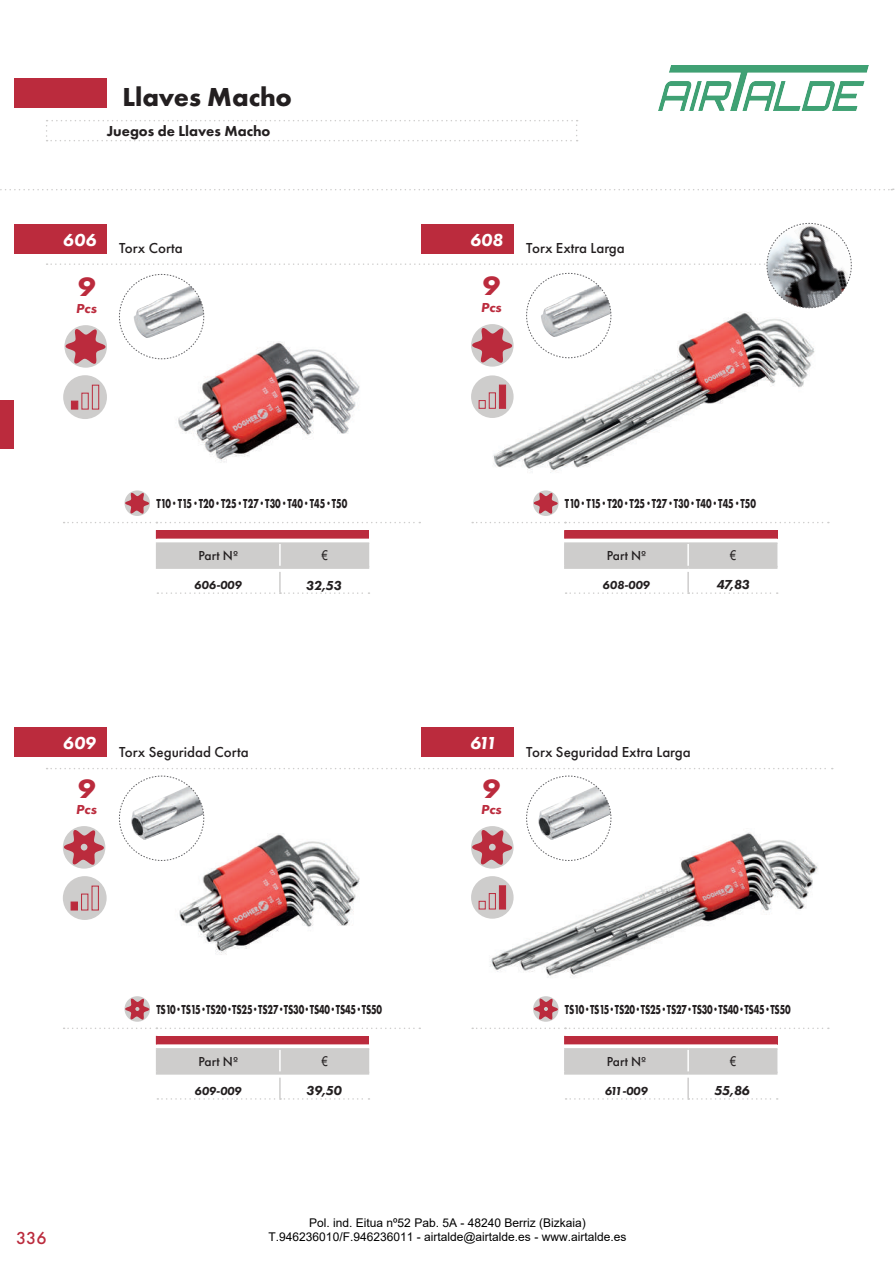
<style>
.page{position:relative;width:895px;height:1269px;background:#fff}
.page>*{position:absolute;margin:0;border:0;box-sizing:border-box;transform-origin:0 0}
.t1{font:italic 700 27.6px "Futura PT";color:#bb2b3d;scale:1.08 1}
.t2{font:700 27px "Futura PT";color:#231f20}
.t3{font:italic 800 18px "Futura PT";letter-spacing:.01em;color:#fff}
.t4{font:500 18px "Futura PT";color:#bb2b3d}
.t5{font:500 15px "Futura PT";color:#231f20}
.t6{font:800 15px "Futura PT";color:#231f20}
.t7{font:700 13.5px "Futura PT";letter-spacing:-.02em;color:#231f20;scale:.69 1}
.t8{font:700 13.5px "Futura PT";color:#231f20;scale:.69 1}
.t9{font:500 13.5px "Futura PT";color:#231f20}
.t10{font:italic 800 13.5px "Futura PT";letter-spacing:-.01em;color:#231f20}
.t11{font:italic 800 13.5px "Futura PT";color:#bb2b3d;scale:1.08 1}
.t12{font:13.5px "Arial";color:#231f20;scale:.8 1}
.t13{font:12px/14.4px "Arial";color:#000;text-align:center}
.t14{font:italic 800 12px "Futura PT";letter-spacing:-.01em;color:#231f20}
</style>
<div class="page">
<svg style="left:46px;top:120px;width:532px;height:21px"></svg>
<div style="left:14px;top:78px;width:92px;height:29px;background:#bb2b3d"></div>
<svg style="left:0;top:188px;width:895px;height:2px"></svg>
<div style="left:0;top:400px;width:14px;height:48px;background:#bb2b3d"></div>
<img style="left:471px;top:826px;width:347px;height:152px">
<img style="left:471px;top:365px;width:340px;height:108px">
<div style="left:64px;top:325px;width:43px;height:42px;background:#cecdcc;border-radius:50%"></div>
<div style="left:63px;top:826px;width:42px;height:42px;background:#cecdcc;border-radius:50%"></div>
<svg style="left:64px;top:828px;width:40px;height:37px"></svg>
<div style="left:81px;top:843px;width:6px;height:7px;background:#cecdcc;border-radius:50%"></div>
<div style="left:63px;top:876px;width:44px;height:43px;background:#cecdcc;border-radius:50%"></div>
<div style="left:71px;top:901px;width:7px;height:9px;background:#bb2b3d;border:1px solid #bb2b3d"></div>
<svg style="left:81px;top:885px;width:18px;height:25px"></svg>
<div style="left:471px;top:876px;width:43px;height:42px;background:#cecdcc;border-radius:50%"></div>
<svg style="left:478px;top:893px;width:18px;height:16px"></svg>
<div style="left:499px;top:885px;width:7px;height:24px;background:#bb2b3d"></div>
<div style="left:471px;top:826px;width:43px;height:42px;background:#cecdcc;border-radius:50%"></div>
<svg style="left:472px;top:828px;width:40px;height:37px"></svg>
<div style="left:489px;top:843px;width:7px;height:7px;background:#cecdcc;border-radius:50%"></div>
<div style="left:14px;top:224px;width:92px;height:29px;background:#bb2b3d"></div>
<img style="left:179px;top:815px;width:181px;height:140px">
<div style="left:14px;top:727px;width:92px;height:29px;background:#bb2b3d"></div>
<svg style="left:47px;top:768px;width:786px;height:1px"></svg>
<div style="left:421px;top:727px;width:92px;height:29px;background:#bb2b3d"></div>
<svg style="left:156px;top:1035px;width:213px;height:40px;background:#cfabaf"></svg>
<hr style="left:156px;top:1047px;width:124px;height:2px;background:#cecdcc">
<hr style="left:156px;top:1071px;width:124px;height:3px;background:#cecdcc">
<hr style="left:280px;top:1047px;width:89px;height:2px;background:#cecdcc">
<hr style="left:280px;top:1071px;width:89px;height:3px;background:#cecdcc">
<hr style="left:279px;top:1077px;width:2px;height:20px;background:#cecdcc">
<svg style="left:157px;top:1097px;width:212px;height:2px"></svg>
<svg style="left:564px;top:1035px;width:213px;height:40px;background:#cfabaf"></svg>
<hr style="left:564px;top:1049px;width:2px;height:22px;background:#cecdcc">
<hr style="left:564px;top:1047px;width:124px;height:2px;background:#cecdcc">
<hr style="left:564px;top:1071px;width:124px;height:3px;background:#cecdcc">
<hr style="left:688px;top:1047px;width:89px;height:2px;background:#cecdcc">
<hr style="left:688px;top:1071px;width:89px;height:3px;background:#cecdcc">
<hr style="left:687px;top:1077px;width:2px;height:20px;background:#cecdcc">
<svg style="left:566px;top:1097px;width:212px;height:2px"></svg>
<svg style="left:64px;top:1027px;width:356px;height:1px"></svg>
<svg style="left:124px;top:996px;width:26px;height:25px"></svg>
<svg style="left:125px;top:997px;width:24px;height:23px"></svg>
<svg style="left:472px;top:1027px;width:357px;height:1px"></svg>
<svg style="left:533px;top:996px;width:26px;height:25px"></svg>
<svg style="left:533px;top:997px;width:25px;height:23px"></svg>
<svg style="left:156px;top:530px;width:213px;height:39px;background:#cea9ad"></svg>
<hr style="left:156px;top:542px;width:124px;height:2px;background:#cecdcc">
<hr style="left:156px;top:565px;width:124px;height:3px;background:#cecdcc">
<hr style="left:280px;top:542px;width:89px;height:2px;background:#cecdcc">
<hr style="left:280px;top:565px;width:89px;height:3px;background:#cecdcc">
<hr style="left:279px;top:571px;width:2px;height:21px;background:#cecdcc">
<svg style="left:157px;top:592px;width:212px;height:1px"></svg>
<svg style="left:564px;top:530px;width:213px;height:39px;background:#cea9ac"></svg>
<hr style="left:564px;top:544px;width:2px;height:21px;background:#cecdcc">
<hr style="left:564px;top:542px;width:124px;height:2px;background:#cecdcc">
<hr style="left:564px;top:565px;width:124px;height:3px;background:#cecdcc">
<hr style="left:688px;top:542px;width:89px;height:2px;background:#cecdcc">
<hr style="left:688px;top:565px;width:89px;height:3px;background:#cecdcc">
<hr style="left:687px;top:571px;width:2px;height:21px;background:#cecdcc">
<svg style="left:566px;top:592px;width:212px;height:1px"></svg>
<svg style="left:64px;top:521px;width:356px;height:2px"></svg>
<svg style="left:124px;top:490px;width:26px;height:26px"></svg>
<svg style="left:125px;top:492px;width:24px;height:22px"></svg>
<svg style="left:472px;top:521px;width:357px;height:2px"></svg>
<svg style="left:533px;top:490px;width:26px;height:26px"></svg>
<svg style="left:533px;top:492px;width:25px;height:22px"></svg>
<div style="left:63px;top:375px;width:44px;height:44px;background:#cecdcc;border-radius:50%"></div>
<div style="left:71px;top:400px;width:7px;height:9px;background:#bb2b3d;border:1px solid #bb2b3d"></div>
<svg style="left:81px;top:384px;width:18px;height:26px"></svg>
<div style="left:471px;top:375px;width:43px;height:43px;background:#cecdcc;border-radius:50%"></div>
<svg style="left:478px;top:392px;width:18px;height:17px"></svg>
<div style="left:499px;top:384px;width:7px;height:24px;background:#bb2b3d"></div>
<div style="left:471px;top:324px;width:43px;height:42px;background:#cecdcc;border-radius:50%"></div>
<img style="left:178px;top:365px;width:182px;height:98px">
<svg style="left:47px;top:223px;width:805px;height:142px"></svg>
<svg style="left:119px;top:775px;width:85px;height:86px"></svg>
<svg style="left:526px;top:775px;width:86px;height:86px"></svg>
<img style="left:659px;top:66px;width:210px;height:44px">
<h2 class="t2" style="left:122px;top:79px;width:171px">Llaves Macho</h2>
<p class="t6" style="left:107px;top:122px;width:165px">Juegos de Llaves Macho</p>
<h3 class="t3" style="left:63px;top:228px;width:35px">606</h3>
<h3 class="t3" style="left:470px;top:228px;width:34px">608</h3>
<h1 class="t1" style="left:77px;top:270px;width:18px">9</h1>
<p class="t11" style="left:76px;top:300px;width:21px">Pcs</p>
<p class="t5" style="left:119px;top:239px;width:65px">Torx Corta</p>
<p class="t5" style="left:526px;top:239px;width:100px">Torx Extra Larga</p>
<h1 class="t1" style="left:482px;top:269px;width:18px">9</h1>
<p class="t11" style="left:481px;top:299px;width:21px">Pcs</p>
<p class="t8" style="left:156px;top:495px;width:278px">T10 · T15 · T20 · T25 · T27 · T30 · T40 · T45 · T50</p>
<p class="t8" style="left:565px;top:495px;width:278px">T10 · T15 · T20 · T25 · T27 · T30 · T40 · T45 · T50</p>
<p class="t9" style="left:198px;top:547px;width:41px">Part Nº</p>
<p class="t12" style="left:322px;top:546px;width:9px">€</p>
<p class="t14" style="left:194px;top:577px;width:49px">606-009</p>
<p class="t9" style="left:607px;top:547px;width:41px">Part Nº</p>
<p class="t12" style="left:730px;top:546px;width:9px">€</p>
<p class="t14" style="left:603px;top:577px;width:49px">608-009</p>
<p class="t10" style="left:306px;top:577px;width:37px">32,53</p>
<p class="t10" style="left:716px;top:576px;width:35px">47,83</p>
<h3 class="t3" style="left:63px;top:731px;width:34px">609</h3>
<h3 class="t3" style="left:470px;top:731px;width:28px">611</h3>
<p class="t5" style="left:119px;top:742px;width:131px">Torx Seguridad Corta</p>
<p class="t5" style="left:526px;top:742px;width:166px">Torx Seguridad Extra Larga</p>
<h1 class="t1" style="left:77px;top:771px;width:18px">9</h1>
<p class="t11" style="left:76px;top:801px;width:21px">Pcs</p>
<h1 class="t1" style="left:482px;top:771px;width:18px">9</h1>
<p class="t11" style="left:481px;top:801px;width:21px">Pcs</p>
<h3 class="t4" style="left:16px;top:1226px;width:32px">336</h3>
<p class="t7" style="left:156px;top:1000px;width:329px">TS10 · TS15 · TS20 · TS25 · TS27 · TS30 · TS40 · TS45 · TS50</p>
<p class="t7" style="left:565px;top:1000px;width:329px">TS10 · TS15 · TS20 · TS25 · TS27 · TS30 · TS40 · TS45 · TS50</p>
<p class="t9" style="left:198px;top:1052px;width:41px">Part Nº</p>
<p class="t12" style="left:322px;top:1051px;width:9px">€</p>
<p class="t14" style="left:194px;top:1082px;width:49px">609-009</p>
<p class="t9" style="left:607px;top:1052px;width:41px">Part Nº</p>
<p class="t12" style="left:730px;top:1051px;width:9px">€</p>
<p class="t14" style="left:605px;top:1082px;width:44px">611-009</p>
<p class="t10" style="left:306px;top:1081px;width:37px">39,50</p>
<p class="t10" style="left:714px;top:1081px;width:37px">55,86</p>
<p class="t13" style="left:269px;top:1215px;width:359px">Pol. ind. Eitua nº52 Pab. 5A - 48240 Berriz (Bizkaia)<br>T.946236010/F.946236011 - airtalde@airtalde.es - www.airtalde.es</p>
</div>
